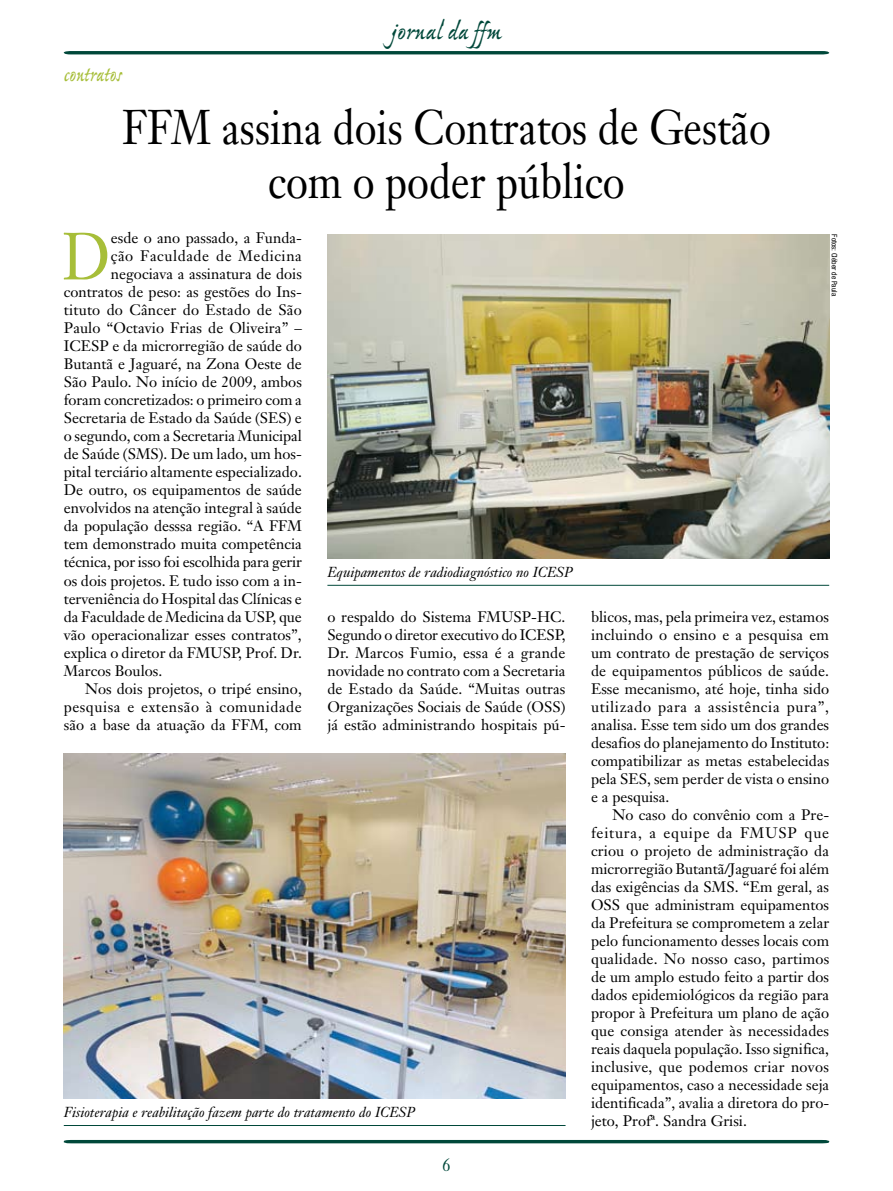
<style>
.page{position:relative;width:893px;height:1191px;background:#fff}
.page>*{position:absolute;margin:0;border:0;box-sizing:border-box;transform-origin:0 0}
.t1{font:65.55px "Janson Text";color:#a7be39;scale:.9 1}
.t2{font:48px/54px "Janson Text";color:#000;text-align:center;scale:.85 1}
.t3{font:27px "Ex Ponto MM 450";letter-spacing:-.01em;color:#00483a}
.t4{font:24px "Ex Ponto MM 450";letter-spacing:-.005em;color:#a7be39;scale:.85 1}
.t5{font:18px "Janson Text";color:#00483a;scale:.85 1}
.t6{font:15px/18px "Janson Text";color:#000;text-align:justify}
.t7{font:15px "Janson Text";letter-spacing:.035em;color:#000}
.t8{font:italic 14.25px "Janson Text";color:#000}
.t9{font:condensed 7.5px "Helvetica Neue";color:#000}
</style>
<div class="page">
<svg style="left:63px;top:1139px;width:767px;height:5px"></svg>
<svg style="left:64px;top:51px;width:765px;height:3px;background:#034a3c"></svg>
<img style="left:327px;top:234px;width:502px;height:324px">
<hr style="left:327px;top:585px;width:502px;height:1px;background:#00483a">
<img style="left:64px;top:753px;width:502px;height:345px">
<hr style="left:64px;top:1125px;width:502px;height:1px;background:#00483a">
<h3 class="t4" style="left:64px;top:62px;width:70px">contratos</h3>
<h3 class="t3" style="left:391px;top:17px;width:112px">jornal da ffm</h3>
<h2 class="t2" style="left:122px;top:100px;width:765px">FFM assina dois Contratos de Gestão com o poder público</h2>
<h1 class="t1" style="left:62px;top:215px;width:56px">D</h1>
<p class="t6" style="left:111px;top:229px;width:192px">esde o ano passado, a Funda-</p>
<p class="t9" style="left:839px;top:234px;width:63px;rotate:90deg">Fotos: Cléber de Paula</p>
<p class="t7" style="left:111px;top:247px;width:193px">ção Faculdade de Medicina</p>
<p class="t6" style="left:111px;top:265px;width:193px">negociava a assinatura de dois</p>
<p class="t6" style="left:64px;top:283px;width:240px">contratos de peso: as gestões do Ins-</p>
<p class="t6" style="left:64px;top:301px;width:240px">tituto do Câncer do Estado de São</p>
<p class="t6" style="left:64px;top:319px;width:240px">Paulo “Octavio Frias de Oliveira” –</p>
<p class="t6" style="left:64px;top:337px;width:240px">ICESP e da microrregião de saúde do</p>
<p class="t6" style="left:64px;top:355px;width:240px">Butantã e Jaguaré, na Zona Oeste de</p>
<p class="t6" style="left:64px;top:373px;width:240px">São Paulo. No início de 2009, ambos</p>
<p class="t6" style="left:64px;top:391px;width:240px">foram concretizados: o primeiro com a</p>
<p class="t6" style="left:64px;top:409px;width:240px">Secretaria de Estado da Saúde (SES) e</p>
<p class="t6" style="left:64px;top:427px;width:240px">o segundo, com a Secretaria Municipal</p>
<p class="t6" style="left:64px;top:445px;width:240px">de Saúde (SMS). De um lado, um hos-</p>
<p class="t6" style="left:64px;top:463px;width:240px">pital terciário altamente especializado.</p>
<p class="t6" style="left:64px;top:481px;width:240px">De outro, os equipamentos de saúde</p>
<p class="t6" style="left:64px;top:499px;width:240px">envolvidos na atenção integral à saúde</p>
<p class="t6" style="left:64px;top:517px;width:240px">da população desssa região. “A FFM</p>
<p class="t6" style="left:64px;top:535px;width:240px">tem demonstrado muita competência</p>
<p class="t6" style="left:64px;top:553px;width:240px">técnica, por isso foi escolhida para gerir</p>
<p class="t6" style="left:64px;top:571px;width:240px">os dois projetos. E tudo isso com a in-</p>
<p class="t6" style="left:64px;top:589px;width:240px">terveniência do Hospital das Clínicas e</p>
<p class="t6" style="left:64px;top:607px;width:240px">da Faculdade de Medicina da USP, que</p>
<p class="t6" style="left:64px;top:625px;width:239px">vão operacionalizar esses contratos”,</p>
<p class="t6" style="left:64px;top:643px;width:240px">explica o diretor da FMUSP, Prof. Dr.</p>
<p class="t6" style="left:64px;top:661px;width:100px">Marcos Boulos.</p>
<p class="t6" style="left:85px;top:679px;width:218px">Nos dois projetos, o tripé ensino,</p>
<p class="t7" style="left:64px;top:697px;width:239px">pesquisa e extensão à comunidade</p>
<p class="t6" style="left:64px;top:715px;width:239px">são a base da atuação da FFM, com</p>
<p class="t8" style="left:327px;top:563px;width:247px">Equipamentos de radiodiagnóstico no ICESP</p>
<p class="t6" style="left:327px;top:607px;width:240px">o respaldo do Sistema FMUSP-HC.<br>Segundo o diretor executivo do ICESP, Dr. Marcos Fumio, essa é a grande novidade no contrato com a Secretaria de Estado da Saúde. “Muitas outras Organizações Sociais de Saúde (OSS) já estão administrando hospitais pú-</p>
<p class="t6" style="left:591px;top:607px;width:240px">blicos, mas, pela primeira vez, estamos incluindo o ensino e a pesquisa em um contrato de prestação de serviços de equipamentos públicos de saúde.<br>Esse mecanismo, até hoje, tinha sido utilizado para a assistência pura”, analisa. Esse tem sido um dos grandes desafios do planejamento do Instituto: compatibilizar as metas estabelecidas pela SES, sem perder de vista o ensino e a pesquisa.</p>
<p class="t6" style="left:591px;top:805px;width:240px;text-indent:21px">No caso do convênio com a Pre&shy;feitura, a equipe da FMUSP que criou o projeto de administração da microrregião Butantã/Jaguaré foi além das exigências da SMS. “Em geral, as OSS que administram equipamentos da Prefeitura se comprometem a zelar pelo funcionamento desses locais com qualidade. No nosso caso, partimos de um amplo estudo feito a partir dos dados epidemiológicos da região para propor à Prefeitura um plano de ação que consiga atender às necessidades reais daquela população. Isso significa, inclusive, que podemos criar novos equipamentos, caso a necessidade seja identificada”, avalia a diretora do pro&shy;jeto, Profª. Sandra Grisi.</p>
<p class="t8" style="left:64px;top:1103px;width:353px">Fisioterapia e reabilitação fazem parte do tratamento do ICESP</p>
<p class="t5" style="left:442px;top:1153px;width:11px">6</p>
</div>
